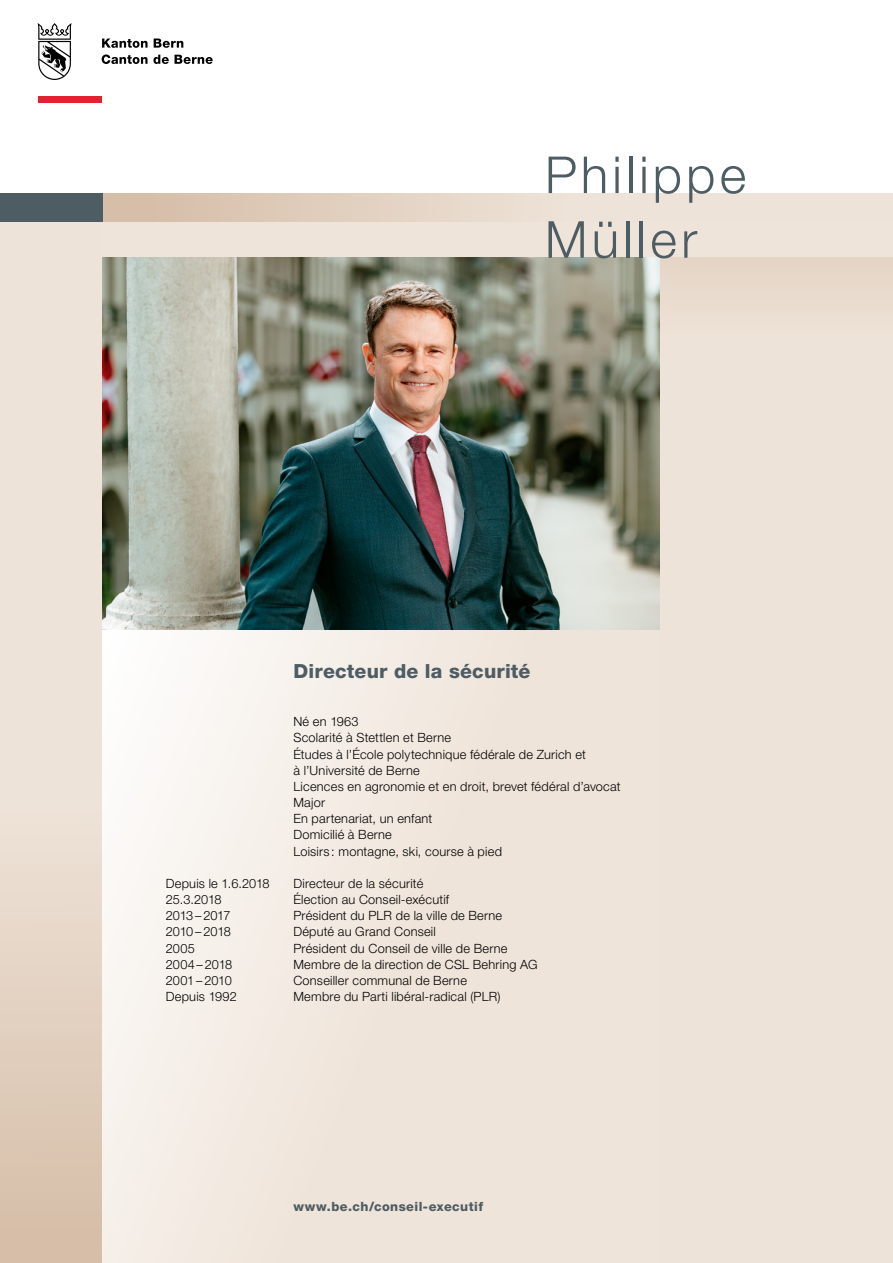
<style>
.page{position:relative;width:893px;height:1263px;background:#fff}
.page>*{position:absolute;margin:0;border:0;box-sizing:border-box;transform-origin:0 0}
.H_34pt{font:300 51px/64.7px "Helvetica Neue LT Std";letter-spacing:.08em;color:#4e5c63}
.H_13pt{font:800 19.5px "Helvetica Neue LT Std";letter-spacing:.01em;color:#4e5c63}
.Lauftext_8_5pt_Flatt{font:300 12.75px/16.2px "Helvetica Neue LT Std";letter-spacing:.02em;color:#000}
.Lauftext_8_5pt_Flatt-2{font:800 12.75px "Helvetica Neue LT Std";letter-spacing:.035em;color:#4e5c63}
.Lauftext_8_5pt_Flatt-3{font:300 12.75px "Helvetica Neue LT Std";letter-spacing:-.02em;color:#000}
.Lauftext_8_5pt_Flatt-4{font:300 12.75px "Helvetica Neue LT Std";color:#000}
.Lauftext_8_5pt_Flatt-5{font:300 12.75px "Helvetica Neue LT Std";letter-spacing:-.01em;color:#000}
</style>
<div class="page">
<div style="left:0;top:193px;width:893px;height:1070px;background:#efe4d9"></div>
<svg style="left:102px;top:629px;width:557px;height:634px"></svg>
<div style="left:102px;top:193px;width:791px;height:28px;background:linear-gradient(to right,#d8c1ad,#f4ede5)"></div>
<div style="left:0;top:221px;width:102px;height:1042px;background:linear-gradient(to bottom,#f4ede4,#ddc8b6)"></div>
<div style="left:0;top:193px;width:102px;height:28px;background:#4e5c63"></div>
<img style="left:102px;top:258px;width:557px;height:371px">
<div style="left:38px;top:96px;width:64px;height:7px;background:#e42130"></div>
<svg style="left:38px;top:23px;width:34px;height:57px"></svg>
<svg style="left:102px;top:39px;width:46px;height:9px"></svg>
<svg style="left:154px;top:38px;width:29px;height:10px"></svg>
<svg style="left:102px;top:54px;width:67px;height:10px"></svg>
<svg style="left:175px;top:55px;width:38px;height:9px"></svg>
<p class="H_34pt" style="left:545px;top:142px;width:203px">Philippe<br>Müller</p>
<p class="H_13pt" style="left:293px;top:659px;width:239px">Directeur de la sécurité</p>
<p class="Lauftext_8_5pt_Flatt" style="left:293px;top:713px;width:67px">Né en 1963</p>
<p class="Lauftext_8_5pt_Flatt" style="left:293px;top:729px;width:329px">Scolarité à Stettlen et Berne<br>Études à l’École polytechnique fédérale de Zurich et<br>à l’Université de Berne<br>Licences en agronomie et en droit, brevet fédéral d’avocat</p>
<p class="Lauftext_8_5pt_Flatt" style="left:293px;top:794px;width:33px">Major</p>
<p class="Lauftext_8_5pt_Flatt" style="left:293px;top:810px;width:140px">En partenariat, un enfant</p>
<p class="Lauftext_8_5pt_Flatt" style="left:293px;top:826px;width:100px">Domicilié à Berne</p>
<p class="Lauftext_8_5pt_Flatt" style="left:293px;top:843px;width:210px">Loisirs : montagne, ski, course à pied</p>
<p class="Lauftext_8_5pt_Flatt" style="left:166px;top:875px;width:105px">Depuis le 1.6.2018</p>
<p class="Lauftext_8_5pt_Flatt" style="left:293px;top:875px;width:131px">Directeur de la sécurité</p>
<p class="Lauftext_8_5pt_Flatt" style="left:166px;top:891px;width:57px">25.3.2018</p>
<p class="Lauftext_8_5pt_Flatt" style="left:293px;top:891px;width:157px">Élection au Conseil-exécutif</p>
<p class="Lauftext_8_5pt_Flatt-3" style="left:166px;top:908px;width:66px">2013 – 2017</p>
<p class="Lauftext_8_5pt_Flatt" style="left:293px;top:907px;width:210px">Président du PLR de la ville de Berne</p>
<p class="Lauftext_8_5pt_Flatt-3" style="left:166px;top:924px;width:67px">2010 – 2018</p>
<p class="Lauftext_8_5pt_Flatt" style="left:293px;top:923px;width:144px">Député au Grand Conseil</p>
<p class="Lauftext_8_5pt_Flatt" style="left:166px;top:940px;width:31px">2005</p>
<p class="Lauftext_8_5pt_Flatt" style="left:293px;top:940px;width:215px">Président du Conseil de ville de Berne</p>
<p class="Lauftext_8_5pt_Flatt-4" style="left:166px;top:956px;width:68px">2004 – 2018</p>
<p class="Lauftext_8_5pt_Flatt" style="left:293px;top:956px;width:246px">Membre de la direction de CSL Behring AG</p>
<p class="Lauftext_8_5pt_Flatt-5" style="left:166px;top:972px;width:68px">2001 – 2010</p>
<p class="Lauftext_8_5pt_Flatt" style="left:293px;top:972px;width:175px">Conseiller communal de Berne</p>
<p class="Lauftext_8_5pt_Flatt" style="left:166px;top:988px;width:72px">Depuis 1992</p>
<p class="Lauftext_8_5pt_Flatt" style="left:293px;top:988px;width:208px">Membre du Parti libéral-radical (PLR)</p>
<p class="Lauftext_8_5pt_Flatt-2" style="left:293px;top:1199px;width:191px">www.be.ch/conseil-executif</p>
</div>
